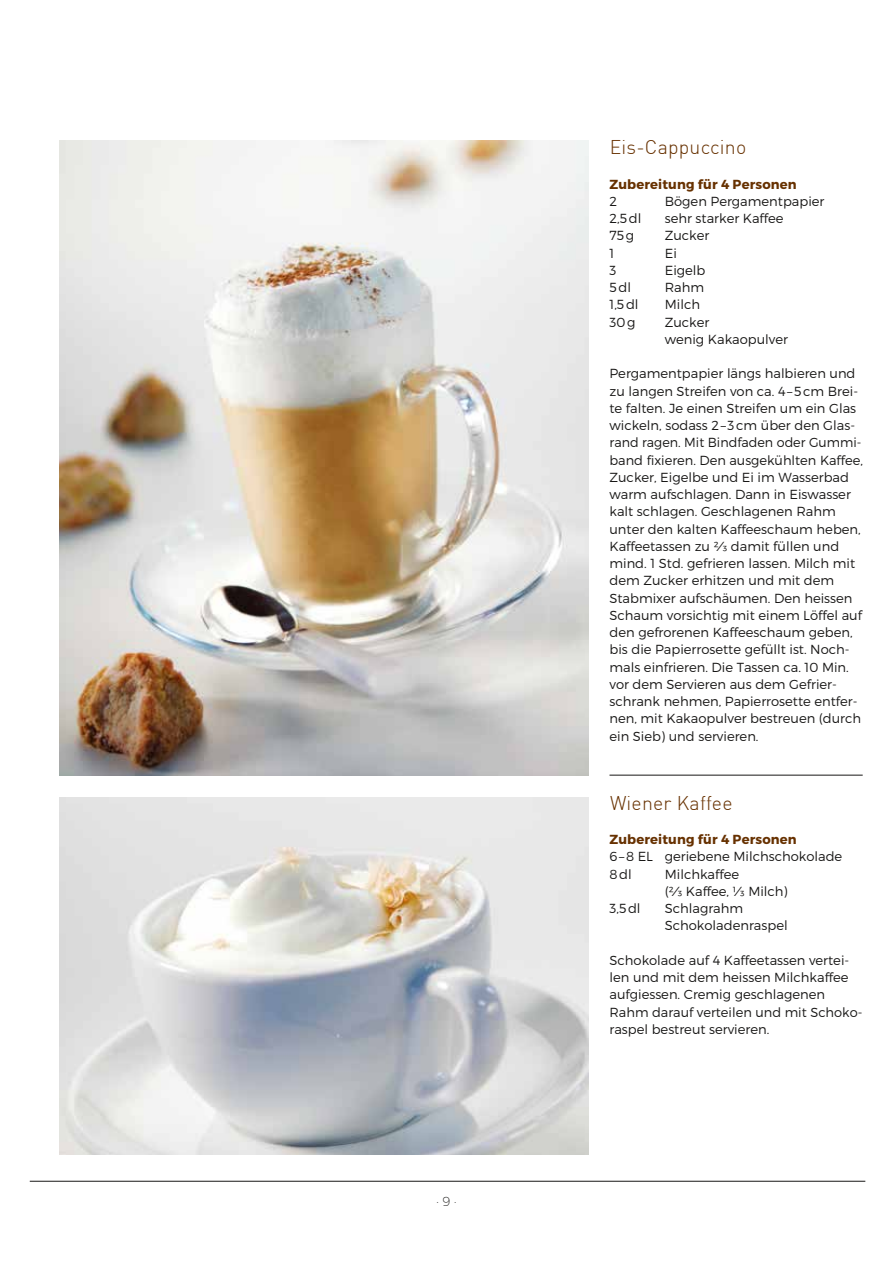
<style>
.page{position:relative;width:893px;height:1263px;background:#fff}
.page>*{position:absolute;margin:0;border:0;box-sizing:border-box;transform-origin:0 0}
.t1{font:300 19.5px "DIN";letter-spacing:.01em;color:#673100}
.t2{font:300 13.2px/17.2px "Montserrat";color:#181716}
.t3{font:700 13.2px "Montserrat";letter-spacing:.01em;color:#673100}
.t4{font:200 13.2px "Montserrat";color:#181716}
</style>
<div class="page">
<hr style="left:30px;top:1181px;width:835px;height:1px;background:#181716">
<img style="left:60px;top:141px;width:528px;height:634px">
<img style="left:60px;top:797px;width:528px;height:358px">
<hr style="left:609px;top:775px;width:254px;height:1px;background:#181716">
<p class="t4" style="left:436px;top:1194px;width:22px">· 9 ·</p>
<h1 class="t1" style="left:610px;top:135px;width:138px">Eis-Cappuccino</h1>
<p class="t3" style="left:609px;top:176px;width:189px">Zubereitung für 4 Personen</p>
<p class="t2" style="left:609px;top:192px;width:9px">2</p>
<p class="t2" style="left:665px;top:192px;width:161px">Bögen Pergamentpapier</p>
<p class="t2" style="left:609px;top:209px;width:33px">2,5dl</p>
<p class="t2" style="left:665px;top:209px;width:120px">sehr starker Kaffee</p>
<p class="t2" style="left:609px;top:227px;width:26px">75g</p>
<p class="t2" style="left:665px;top:227px;width:46px">Zucker</p>
<p class="t2" style="left:609px;top:244px;width:6px">1</p>
<p class="t2" style="left:665px;top:244px;width:14px">Ei</p>
<p class="t2" style="left:609px;top:261px;width:8px">3</p>
<p class="t2" style="left:665px;top:261px;width:42px">Eigelb</p>
<p class="t2" style="left:609px;top:278px;width:23px">5dl</p>
<p class="t2" style="left:665px;top:278px;width:41px">Rahm</p>
<p class="t2" style="left:609px;top:296px;width:31px">1,5dl</p>
<p class="t2" style="left:665px;top:296px;width:37px">Milch</p>
<p class="t2" style="left:609px;top:313px;width:27px">30g</p>
<p class="t2" style="left:665px;top:313px;width:125px">Zucker<br>wenig Kakaopulver</p>
<p class="t2" style="left:609px;top:365px;width:255px">Pergamentpapier längs halbieren und zu langen Streifen von ca. 4–5cm Brei&shy;te falten. Je einen Streifen um ein Glas wickeln, sodass 2–3cm über den Glas&shy;rand ragen. Mit Bindfaden oder Gummi&shy;band fixieren. Den ausgekühlten Kaffee, Zucker, Eigelbe und Ei im Wasserbad warm aufschlagen. Dann in Eiswasser kalt schlagen. Geschlagenen Rahm unter den kalten Kaffeeschaum heben, Kaffeetassen zu ²⁄³ damit füllen und mind. 1 Std. gefrieren lassen. Milch mit dem Zucker erhitzen und mit dem Stabmixer aufschäumen. Den heissen Schaum vorsichtig mit einem Löffel auf den gefrorenen Kaffeeschaum geben, bis die Papierrosette gefüllt ist. Noch&shy;mals einfrieren. Die Tassen ca. 10 Min. vor dem Servieren aus dem Gefrier&shy;schrank nehmen, Papierrosette entfer&shy;nen, mit Kakaopulver bestreuen (durch ein Sieb) und servieren.</p>
<h1 class="t1" style="left:610px;top:791px;width:124px">Wiener Kaffee</h1>
<p class="t3" style="left:609px;top:831px;width:189px">Zubereitung für 4 Personen</p>
<p class="t2" style="left:609px;top:848px;width:234px">6–8 EL geriebene Milchschokolade<br>8dl</p>
<p class="t2" style="left:665px;top:865px;width:125px">Milchkaffee<br>(²⁄³ Kaffee, ¹⁄³ Milch)</p>
<p class="t2" style="left:609px;top:899px;width:33px">3,5dl</p>
<p class="t2" style="left:665px;top:899px;width:124px">Schlagrahm<br>Schokoladenraspel</p>
<p class="t2" style="left:609px;top:951px;width:254px">Schokolade auf 4 Kaffeetassen vertei&shy;len und mit dem heissen Milchkaffee aufgiessen. Cremig geschlagenen Rahm darauf verteilen und mit Schoko&shy;raspel bestreut servieren.</p>
</div>
